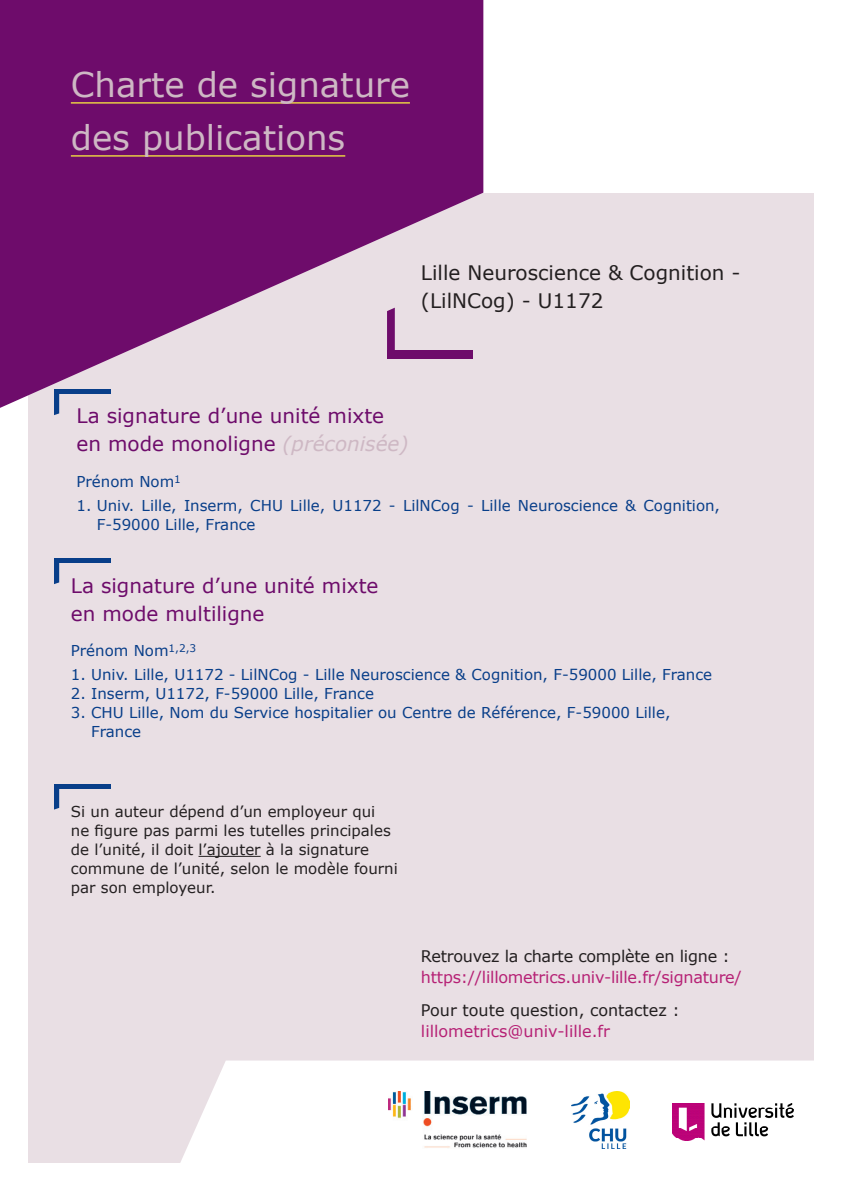
<style>
.page{position:relative;width:842px;height:1191px;background:#fff}
.page>*{position:absolute;margin:0;border:0;box-sizing:border-box;transform-origin:0 0}
.t1{font:34px/53px "Verdana";color:#ceb8c4}
.t2{font:20px/28px "Verdana";color:#6e0c6b}
.t3{font:20px/28px "Verdana";color:#231f20}
.t4{font:16px/21px "Verdana";letter-spacing:-.015em;color:#b62175}
.t5{font:16px/21px "Verdana";color:#231f20}
.t6{font:15px/19px "Verdana";color:#083e89}
.t7{font:15px/19px "Verdana";color:#231f20}
.s1{font-style:italic;color:#ceb8c4}
.s2{color:#231f20}
.s3{color:#b62175}
</style>
<div class="page">
<div style="left:28px;top:28px;width:786px;height:1134px;background:#e9dfe4"></div>
<div style="left:483px;top:0;width:359px;height:193px;background:#fff"></div>
<svg style="left:0;top:0;width:483px;height:408px;fill:#6e0c6b"></svg>
<hr style="left:198px;top:856px;width:63px;height:1px;background:#231f20">
<svg style="left:168px;top:1060px;width:646px;height:103px;background:#fdfcfc"></svg>
<img style="left:673px;top:1104px;width:120px;height:36px">
<img style="left:571px;top:1091px;width:58px;height:57px">
<img style="left:389px;top:1091px;width:137px;height:57px">
<hr style="left:71px;top:102px;width:339px;height:1px;background:#fff33c">
<hr style="left:71px;top:155px;width:274px;height:1px;background:#fff33c">
<svg style="left:387px;top:308px;width:8px;height:42px"></svg>
<div style="left:387px;top:350px;width:85px;height:9px;background:#6e0c6b"></div>
<svg style="left:54px;top:394px;width:5px;height:21px"></svg>
<div style="left:54px;top:389px;width:57px;height:5px;background:#083e89"></div>
<svg style="left:54px;top:563px;width:5px;height:21px"></svg>
<div style="left:54px;top:558px;width:57px;height:5px;background:#083e89"></div>
<svg style="left:54px;top:788px;width:5px;height:22px"></svg>
<hr style="left:54px;top:784px;width:57px;height:4px;background:#083e89">
<p class="t1" style="left:71px;top:58px;width:341px">Charte de signature des publications</p>
<p class="t3" style="left:421px;top:259px;width:321px">Lille Neuroscience &amp; Cognition - (LilNCog) - U1172</p>
<p class="t2" style="left:77px;top:402px;width:334px">La signature d’une unité mixte en mode monoligne <span class="s1">(préconisée)</span></p>
<p class="t6" style="left:77px;top:472px;width:106px">Prénom Nom<sup>1</sup></p>
<p class="t6" style="left:97px;top:496px;width:625px;text-indent:-20px">1. Univ. Lille, Inserm, CHU Lille, U1172 - LilNCog - Lille Neuroscience &amp; Cognition,<br>F-59000 Lille, France</p>
<p class="t2" style="left:71px;top:571px;width:309px">La signature d’une unité mixte en mode multiligne</p>
<p class="t6" style="left:71px;top:641px;width:127px">Prénom Nom<sup>1,2,3</sup></p>
<p class="t6" style="left:71px;top:665px;width:643px">1. Univ. Lille, U1172 - LilNCog - Lille Neuroscience &amp; Cognition, F-59000 Lille, France</p>
<p class="t6" style="left:71px;top:684px;width:305px">2. Inserm, U1172, F-59000 Lille, France</p>
<p class="t6" style="left:91px;top:703px;width:581px;text-indent:-20px">3. CHU Lille, Nom du Service hospitalier ou Centre de Référence, F-59000 Lille,<br>France</p>
<p class="t7" style="left:71px;top:802px;width:329px">Si un auteur dépend d’un employeur qui<br>ne figure pas parmi les tutelles principales de l’unité, il doit l’ajouter à la signature commune de l’unité, selon le modèle fourni par son employeur.</p>
<p class="t4" style="left:421px;top:945px;width:322px"><span class="s2">Retrouvez la charte complète en ligne : </span>https://lillometrics.univ-lille.fr/signature/</p>
<p class="t5" style="left:421px;top:999px;width:260px">Pour toute question, contactez : <span class="s3">lillometrics@univ-lille.fr</span></p>
</div>
